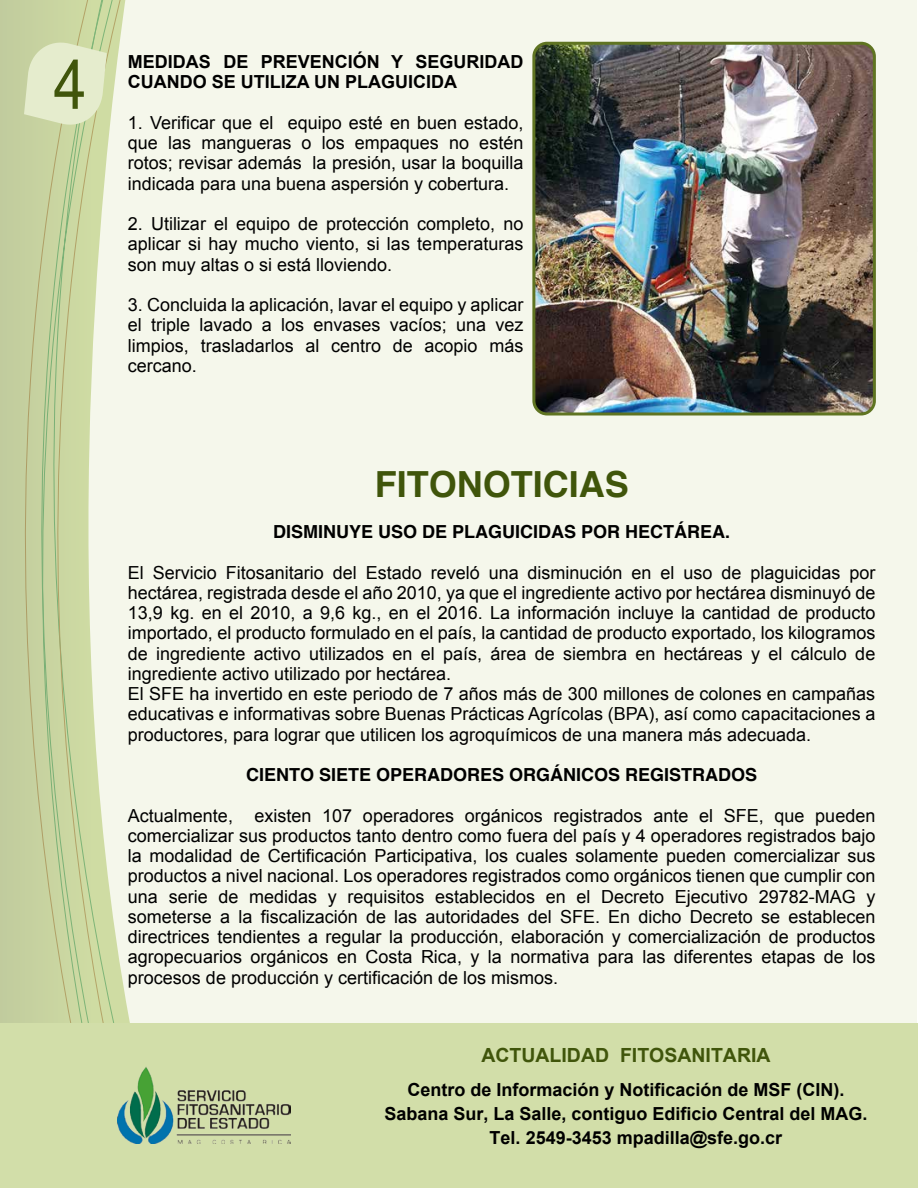
<style>
.page{position:relative;width:918px;height:1188px;background:#fff}
.page>*{position:absolute;margin:0;border:0;box-sizing:border-box;transform-origin:0 0}
.t1{font:70.2px "Helvetica";color:#40550b;scale:.84 1}
.t2{font:700 36px "Helvetica";color:#40550b}
.t3{font:700 19.5px "Arial";color:#40550b}
.t4{font:18px/20.2px "Arial";color:#000;text-align:justify}
.t5{font:700 18px/20.2px "Arial";color:#000}
.t6{font:700 18px "Helvetica";color:#000}
</style>
<div class="page">
<div style="left:0;top:0;width:917px;height:1023px;background:#f5f7eb"></div>
<div style="left:0;top:0;width:22px;height:1023px;background:#c2cd9e"></div>
<svg style="left:22px;top:0;width:108px;height:1023px"></svg>
<div style="left:0;top:1023px;width:918px;height:165px;background:#d2dea9"></div>
<img style="left:117px;top:1067px;width:173px;height:77px">
<svg style="left:24px;top:38px;width:83px;height:91px;background:#dce5c0"></svg>
<img style="left:536px;top:46px;width:336px;height:366px">
<div style="left:532px;top:42px;width:344px;height:374px;border:3px solid #5f7421;border-radius:13px"></div>
<h1 class="t1" style="left:53px;top:30px;width:41px">4</h1>
<p class="t5" style="left:128px;top:52px;width:397px">MEDIDAS DE PREVENCIÓN Y SEGURIDAD<br>CUANDO SE UTILIZA UN PLAGUICIDA</p>
<p class="t4" style="left:128px;top:113px;width:397px">1. Verificar que el equipo esté en buen estado, que las mangueras o los empaques no estén rotos; revisar además la presión, usar la boquilla indicada para una buena aspersión y cobertura.</p>
<p class="t4" style="left:128px;top:214px;width:397px">2. Utilizar el equipo de protección completo, no aplicar si hay mucho viento, si las temperaturas son muy altas o si está lloviendo.</p>
<p class="t4" style="left:128px;top:295px;width:397px">3. Concluida la aplicación, lavar el equipo y aplicar el triple lavado a los envases vacíos; una vez limpios, trasladarlos al centro de acopio más cercano.</p>
<h2 class="t2" style="left:375px;top:455px;width:256px">FITONOTICIAS</h2>
<p class="t6" style="left:273px;top:517px;width:459px">DISMINUYE USO DE PLAGUICIDAS POR HECTÁREA.</p>
<p class="t4" style="left:128px;top:562px;width:749px;text-align:left">El Servicio Fitosanitario del Estado reveló una disminución en el uso de plaguicidas por hectárea, registrada desde el año 2010, ya que el ingrediente activo por hectárea disminuyó de 13,9 kg. en el 2010, a 9,6 kg., en el 2016. La información incluye la cantidad de producto importado, el producto formulado en el país, la cantidad de producto exportado, los kilogramos de ingrediente activo utilizados en el país, área de siembra en hectáreas y el cálculo de ingrediente activo utilizado por hectárea.<br>El SFE ha invertido en este periodo de 7 años más de 300 millones de colones en campañas educativas e informativas sobre Buenas Prácticas Agrícolas (BPA), así como capacitaciones a productores, para lograr que utilicen los agroquímicos de una manera más adecuada.</p>
<p class="t6" style="left:246px;top:760px;width:513px">CIENTO SIETE OPERADORES ORGÁNICOS REGISTRADOS</p>
<p class="t4" style="left:128px;top:805px;width:749px">Actualmente, existen 107 operadores orgánicos registrados ante el SFE, que pueden comercializar sus productos tanto dentro como fuera del país y 4 operadores registrados bajo la modalidad de Certificación Participativa, los cuales solamente pueden comercializar sus productos a nivel nacional. Los operadores registrados como orgánicos tienen que cumplir con una serie de medidas y requisitos establecidos en el Decreto Ejecutivo 29782-MAG y someterse a la fiscalización de las autoridades del SFE. En dicho Decreto se establecen directrices tendientes a regular la producción, elaboración y comercialización de productos agropecuarios orgánicos en Costa Rica, y la normativa para las diferentes etapas de los procesos de producción y certificación de los mismos.</p>
<p class="t3" style="left:481px;top:1042px;width:291px">ACTUALIDAD FITOSANITARIA</p>
<p class="t5" style="left:407px;top:1080px;width:439px">Centro de Información y Notificación de MSF (CIN).</p>
<p class="t5" style="left:384px;top:1104px;width:485px">Sabana Sur, La Salle, contiguo Edificio Central del MAG.</p>
<p class="t5" style="left:490px;top:1128px;width:294px">Tel. 2549-3453 mpadilla@sfe.go.cr</p>
</div>
